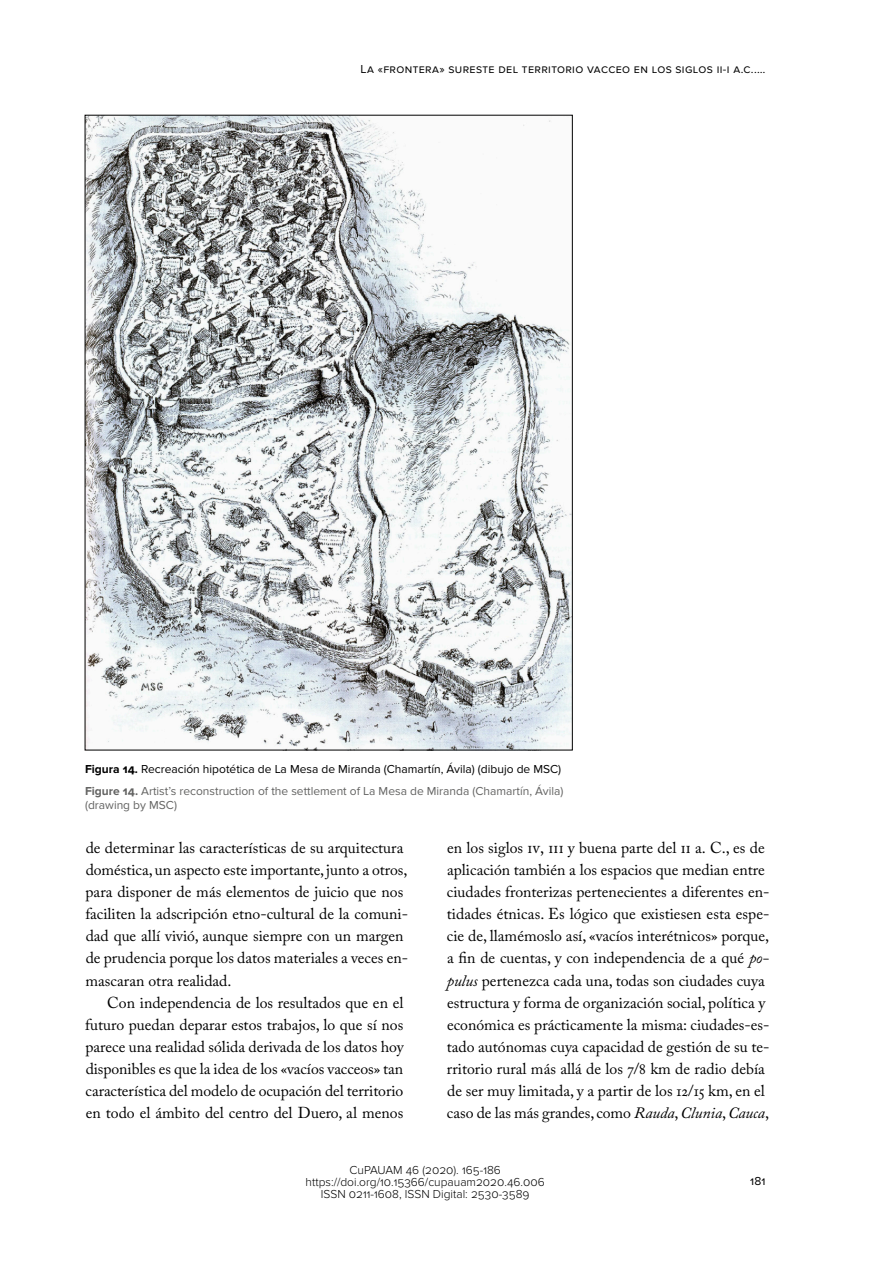
<style>
.page{position:relative;width:893px;height:1263px;background:#fff}
.page>*{position:absolute;margin:0;border:0;box-sizing:border-box;transform-origin:0 0}
.t1{font:15.75px/22px "Adobe Caslon Pro";color:#000}
.t2{font:12px/21.6px "Proxima Nova";color:#636362}
.t3{font:300 12px/12px "Proxima Nova";color:#000;text-align:center}
.t4{font:12px "Proxima Nova";letter-spacing:.03em;color:#000}
.s1{font-weight:700;color:#000}
.s2{color:#000}
.s3{font-weight:700}
.s4{font-style:italic}
</style>
<div class="page">
<img style="left:87px;top:117px;width:484px;height:631px">
<p class="t4" style="left:361px;top:62px;width:406px">La «frontera» sureste del territorio vacceo en los siglos II‑I a.C..…</p>
<p class="t2" style="left:85px;top:759px;width:480px"><span class="s1">Figura 14.</span> <span class="s2">Recreación hipotética de La Mesa de Miranda (Chamartín, Ávila) (dibujo de MSC)<br></span><span class="s3">Figure 14.</span> Artist’s reconstruction of the settlement of La Mesa de Miranda (Chamartín, Ávila)</p>
<p class="t2" style="left:85px;top:795px;width:93px">(drawing by MSC)</p>
<p class="t1" style="left:85px;top:837px;width:324px">de determinar las características de su arquitectura doméstica, un aspecto este importante, junto a otros, para disponer de más elementos de juicio que nos faciliten la adscripción etno‑cultural de la comuni‑ dad que allí vivió, aunque siempre con un margen de prudencia porque los datos materiales a veces en‑ mascaran otra realidad.</p>
<p class="t1" style="left:85px;top:991px;width:320px;text-align:justify;text-indent:22px">Con independencia de los resultados que en el futuro puedan deparar estos trabajos, lo que sí nos parece una realidad sólida derivada de los datos hoy disponibles es que la idea de los «vacíos vacceos» tan característica del modelo de ocupación del territorio en todo el ámbito del centro del Duero, al menos</p>
<p class="t1" style="left:447px;top:837px;width:324px">en los siglos IV, III y buena parte del II a. C., es de aplicación también a los espacios que median entre ciudades fronterizas pertenecientes a diferentes en‑ tidades étnicas. Es lógico que existiesen esta espe‑ cie de, llamémoslo así, «vacíos interétnicos» porque, a fin de cuentas, y con independencia de a qué <span class="s4">po&shy;pulus</span> pertenezca cada una, todas son ciudades cuya estructura y forma de organización social, política y económica es prácticamente la misma: ciudades‑es‑ tado autónomas cuya capacidad de gestión de su te‑ rritorio rural más allá de los 7/8 km de radio debía de ser muy limitada, y a partir de los 12/15 km, en el caso de las más grandes, como <span class="s4">Rauda</span>, <span class="s4">Clunia</span>, <span class="s4">Cauca</span>,</p>
<p class="t3" style="left:306px;top:1165px;width:241px">CuPAUAM 46 (2020). 165-186 https://doi.org/10.15366/cupauam2020.46.006<br>ISSN 0211-1608, ISSN Digital: 2530-3589</p>
<p class="t4" style="left:750px;top:1174px;width:17px">181</p>
</div>
